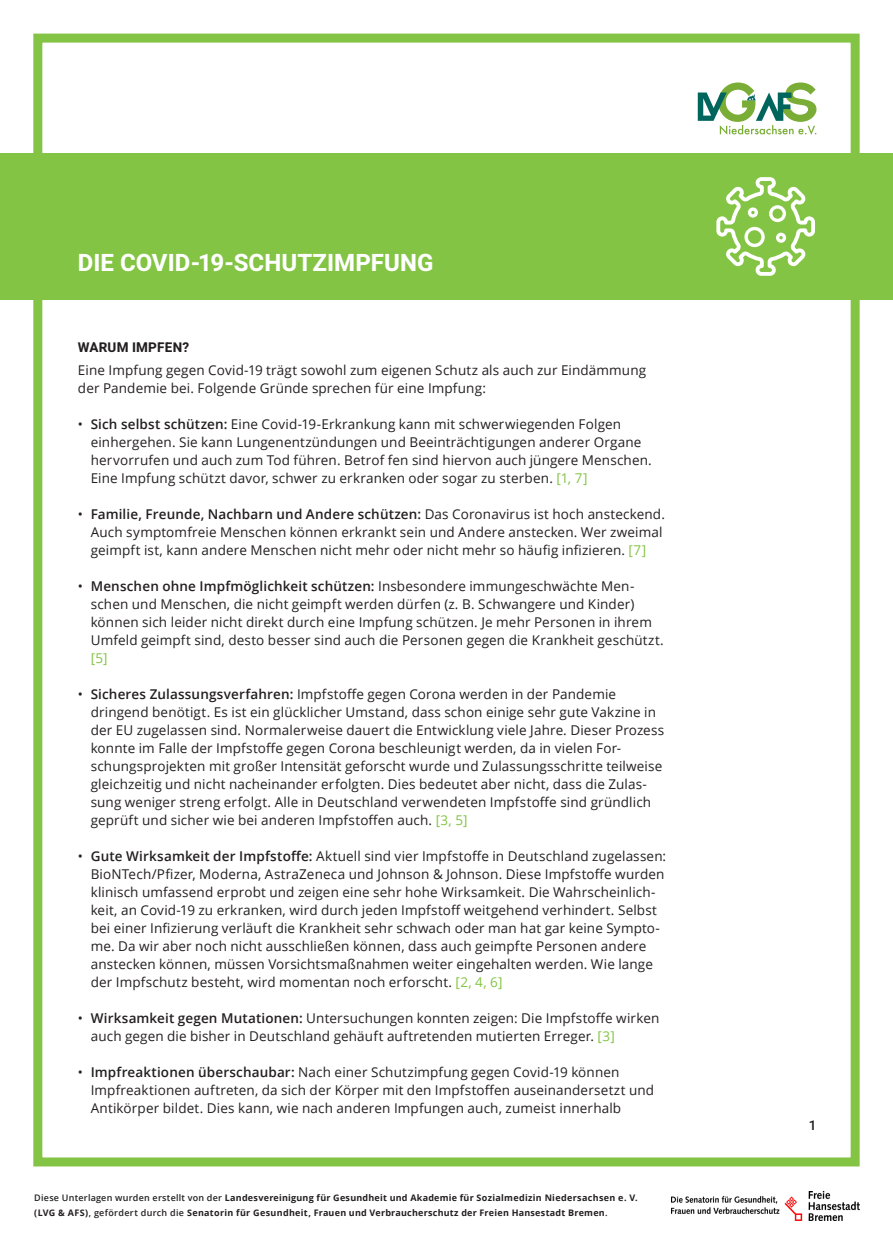
<style>
.page{position:relative;width:893px;height:1259px;background:#fff}
.page>*{position:absolute;margin:0;border:0;box-sizing:border-box;transform-origin:0 0}
.t1{font:700 24px "Heebo";letter-spacing:.005em;color:#fff}
.Fließtext_Open_Sans{font:13.5px/18px "Open Sans";letter-spacing:.01em;color:#231f20}
.t2{font:700 13.5px "Heebo";letter-spacing:.015em;color:#231f20}
.t3{font:500 13.5px "Heebo";color:#231f20}
.t4{font:700 9px/15px "Open Sans";letter-spacing:.03em;color:#231f20}
.s1{font-weight:600}
.s2{color:#83c444}
</style>
<div class="page">
<svg style="left:698px;top:82px;width:118px;height:53px"></svg>
<div style="left:33px;top:34px;width:827px;height:1132px;border:9px solid #83c444"></div>
<img style="left:672px;top:1191px;width:188px;height:29px">
<div style="left:0;top:153px;width:893px;height:147px;background:#83c444"></div>
<svg style="left:716px;top:177px;width:99px;height:99px"></svg>
<p class="t1" style="left:78px;top:246px;width:357px">DIE COVID-19-SCHUTZIMPFUNG</p>
<p class="t2" style="left:78px;top:338px;width:113px">WARUM IMPFEN?</p>
<p class="Fließtext_Open_Sans" style="left:78px;top:360px;width:570px">Eine Impfung gegen Covid-19 trägt sowohl zum eigenen Schutz als auch zur Eindämmung der Pandemie bei. Folgende Gründe sprechen für eine Impfung:</p>
<p class="Fließtext_Open_Sans" style="left:91px;top:414px;width:563px;text-indent:-13px">• <span class="s1">Sich selbst schützen:</span> Eine Covid-19-Erkrankung kann mit schwerwiegenden Folgen einhergehen. Sie kann Lungenentzündungen und Beeinträchtigungen anderer Organe hervorrufen und auch zum Tod führen. Betrof fen sind hiervon auch jüngere Menschen.<br>Eine Impfung schützt davor, schwer zu erkranken oder sogar zu sterben. <span class="s2">[1, 7]</span></p>
<p class="Fließtext_Open_Sans" style="left:91px;top:504px;width:576px;text-indent:-13px">• <span class="s1">Familie, Freunde, Nachbarn und Andere schützen:</span> Das Coronavirus ist hoch ansteckend.<br>Auch symptomfreie Menschen können erkrankt sein und Andere anstecken. Wer zweimal geimpft ist, kann andere Menschen nicht mehr oder nicht mehr so häufig infizieren. <span class="s2">[7]</span></p>
<p class="Fließtext_Open_Sans" style="left:91px;top:576px;width:575px;text-indent:-13px">• <span class="s1">Menschen ohne Impfmöglichkeit schützen:</span> Insbesondere immungeschwächte Men&shy;schen und Menschen, die nicht geimpft werden dürfen (z. B. Schwangere und Kinder) können sich leider nicht direkt durch eine Impfung schützen. Je mehr Personen in ihrem Umfeld geimpft sind, desto besser sind auch die Personen gegen die Krankheit geschützt. <span class="s2">[5]</span></p>
<p class="Fließtext_Open_Sans" style="left:91px;top:684px;width:575px;text-indent:-13px">• <span class="s1">Sicheres Zulassungsverfahren:</span> Impfstoffe gegen Corona werden in der Pandemie dringend benötigt. Es ist ein glücklicher Umstand, dass schon einige sehr gute Vakzine in der EU zugelassen sind. Normalerweise dauert die Entwicklung viele Jahre. Dieser Prozess konnte im Falle der Impfstoffe gegen Corona beschleunigt werden, da in vielen For&shy;schungsprojekten mit großer Intensität geforscht wurde und Zulassungsschritte teilweise gleichzeitig und nicht nacheinander erfolgten. Dies bedeutet aber nicht, dass die Zulas&shy;sung weniger streng erfolgt. Alle in Deutschland verwendeten Impfstoffe sind gründlich geprüft und sicher wie bei anderen Impfstoffen auch. <span class="s2">[3, 5]</span></p>
<p class="Fließtext_Open_Sans" style="left:91px;top:846px;width:577px;text-indent:-13px">• <span class="s1">Gute Wirksamkeit der Impfstoffe:</span> Aktuell sind vier Impfstoffe in Deutschland zugelassen:<br>BioNTech/Pfizer, Moderna, AstraZeneca und Johnson &amp; Johnson. Diese Impfstoffe wurden klinisch umfassend erprobt und zeigen eine sehr hohe Wirksamkeit. Die Wahrscheinlich&shy;keit, an Covid-19 zu erkranken, wird durch jeden Impfstoff weitgehend verhindert. Selbst bei einer Infizierung verläuft die Krankheit sehr schwach oder man hat gar keine Sympto&shy;me. Da wir aber noch nicht ausschließen können, dass auch geimpfte Personen andere anstecken können, müssen Vorsichtsmaßnahmen weiter eingehalten werden. Wie lange der Impfschutz besteht, wird momentan noch erforscht. <span class="s2">[2, 4, 6]</span></p>
<p class="Fließtext_Open_Sans" style="left:91px;top:1008px;width:570px;text-indent:-13px">• <span class="s1">Wirksamkeit gegen Mutationen:</span> Untersuchungen konnten zeigen: Die Impfstoffe wirken auch gegen die bisher in Deutschland gehäuft auftretenden mutierten Erreger. <span class="s2">[3]</span></p>
<p class="Fließtext_Open_Sans" style="left:91px;top:1062px;width:565px;text-indent:-13px">• <span class="s1">Impfreaktionen überschaubar:</span> Nach einer Schutzimpfung gegen Covid-19 können<br>Impfreaktionen auftreten, da sich der Körper mit den Impfstoffen auseinandersetzt und<br>Antikörper bildet. Dies kann, wie nach anderen Impfungen auch, zumeist innerhalb</p>
<p class="t4" style="left:34px;top:1190px;width:605px"><span class="s1">Diese Unterlagen wurden erstellt von der</span> Landesvereinigung für Gesundheit und Akademie für Sozialmedizin Niedersachsen e. V. (LVG &amp; AFS)<span class="s1">, gefördert durch die</span> Senatorin für Gesundheit, Frauen und Verbraucherschutz der Freien Hansestadt Bremen<span class="s1">.</span></p>
<p class="t3" style="left:809px;top:1115px;width:9px">1</p>
</div>
